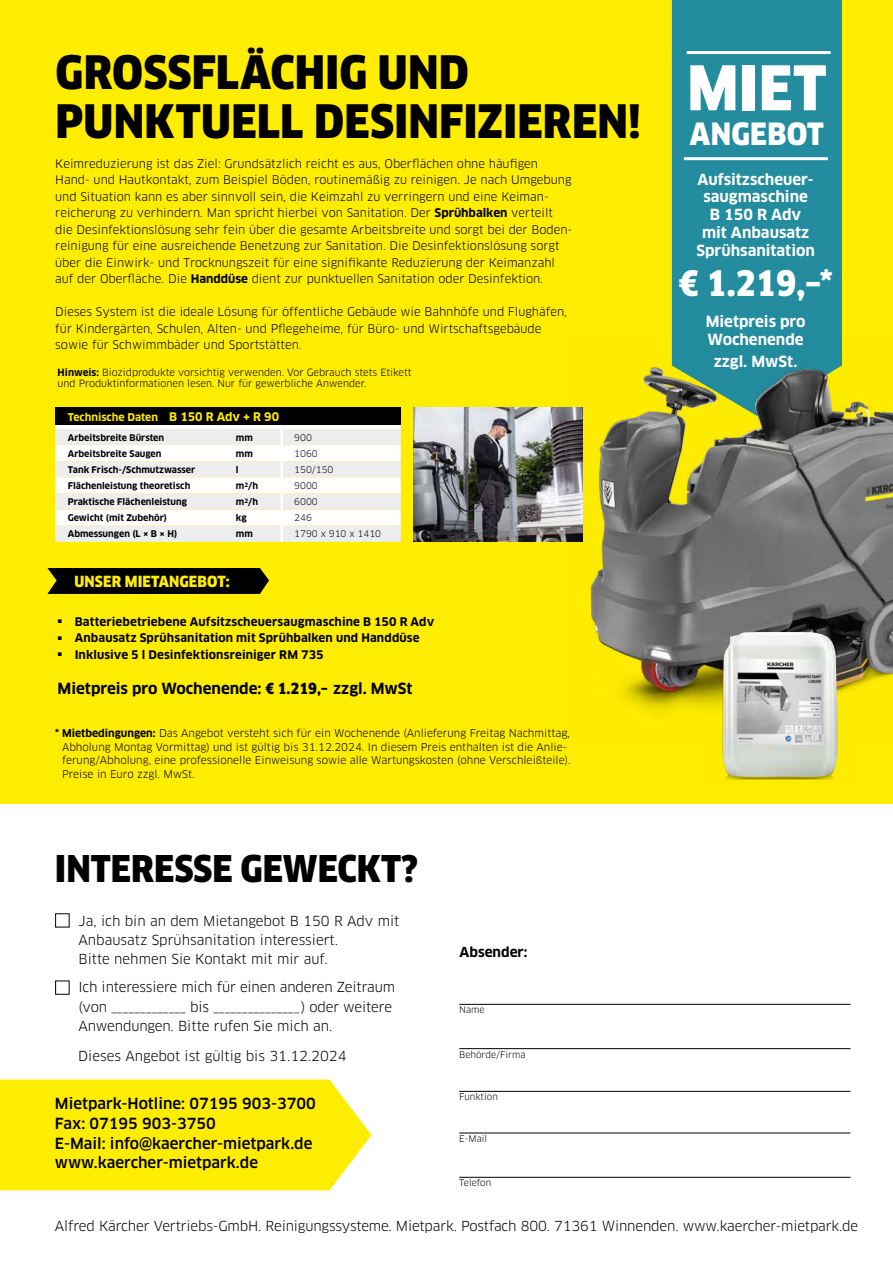
<style>
.page{position:relative;width:893px;height:1263px;background:#fff}
.page>*{position:absolute;margin:0;border:0;box-sizing:border-box;transform-origin:0 0}
.t1{font:900 60px "Clan Pro Narr";color:#fff}
.t2{font:900 45px/49.2px "Clan Pro Narr";letter-spacing:.005em;color:#000}
.t3{font:900 36px "Clan Pro Narr";color:#000}
.t4{font:900 34.5px "Clan Pro Narr";color:#fff}
.t5{font:900 30px "Clan Pro Narr";letter-spacing:.01em;color:#fff}
.t6{font:500 15px/20px "Clan Pro";color:#000}
.t7{font:700 15px/17.7px "Clan Pro";color:#fff;text-align:center}
.t8{font:700 15px "Clan Pro";color:#000}
.t9{font:900 15px "Clan Pro Narr";letter-spacing:.01em;color:#ffed00}
.t10{font:13.5px/19.5px "Clan Pro";letter-spacing:-.01em;color:#000}
.t11{font:700 13.5px "Clan Pro";color:#000}
.t12{font:11.7px/16.5px "Clan Pro";color:#000}
.t13{font:700 11.7px "Clan Pro";letter-spacing:.01em;color:#000}
.t14{font:10.5px/13.5px "Clan Pro";color:#000}
.t15{font:700 10.5px "Clan Pro";color:#ffed00}
.t16{font:9.75px/11.7px "Clan Pro";color:#000}
.t17{font:700 9px "Clan Pro";color:#000}
.t18{font:9px "Clan Pro";color:#000}
.s1{font-weight:700}
.s2{font-size:11.7px}
.s3{font-family:"Clan Pro Narr";font-weight:900}
</style>
<div class="page">
<div style="left:0;top:0;width:893px;height:804px;background:#ffed00"></div>
<div style="left:0;top:1079px;width:371px;height:111px;background:#ffed00"></div>
<div style="left:55px;top:407px;width:346px;height:17px;background:#000"></div>
<svg style="left:55px;top:425px;width:346px;height:117px"></svg>
<hr style="left:55px;top:424px;width:168px;height:1px;background:#000">
<hr style="left:223px;top:424px;width:59px;height:1px;background:#000">
<hr style="left:282px;top:424px;width:119px;height:1px;background:#000">
<hr style="left:280px;top:429px;width:3px;height:16px;background:#fff">
<hr style="left:280px;top:445px;width:3px;height:16px;background:#fff">
<hr style="left:280px;top:461px;width:3px;height:16px;background:#fff">
<hr style="left:280px;top:477px;width:3px;height:16px;background:#fff">
<hr style="left:280px;top:493px;width:3px;height:17px;background:#fff">
<hr style="left:280px;top:510px;width:3px;height:16px;background:#fff">
<hr style="left:280px;top:526px;width:3px;height:16px;background:#fff">
<hr style="left:459px;top:1004px;width:391px;height:1px;background:#000">
<hr style="left:459px;top:1048px;width:391px;height:1px;background:#000">
<hr style="left:459px;top:1132px;width:391px;height:1px;background:#000">
<hr style="left:459px;top:1177px;width:391px;height:1px;background:#000">
<hr style="left:459px;top:1091px;width:391px;height:1px;background:#000">
<img style="left:413px;top:407px;width:153px;height:134px">
<svg style="left:47px;top:568px;width:222px;height:26px"></svg>
<div style="left:672px;top:0;width:170px;height:336px;background:#238c9e"></div>
<hr style="left:687px;top:51px;width:144px;height:3px;background:#fff">
<hr style="left:684px;top:157px;width:144px;height:3px;background:#fff">
<img style="left:566px;top:336px;width:276px;height:377px">
<img style="left:591px;top:369px;width:302px;height:328px">
<img style="left:701px;top:625px;width:159px;height:155px">
<img style="left:723px;top:632px;width:114px;height:145px">
<h2 class="t2" style="left:56px;top:48px;width:587px">GROSSFLÄCHIG UND<br>PUNKTUELL DESINFIZIEREN!</h2>
<p class="t12" style="left:55px;top:155px;width:519px">Keimreduzierung ist das Ziel: Grundsätzlich reicht es aus, Oberflächen ohne häufigen Hand- und Hautkontakt, zum Beispiel Böden, routinemäßig zu reinigen. Je nach Umgebung und Situation kann es aber sinnvoll sein, die Keimzahl zu verringern und eine Keiman&shy;reicherung zu verhindern. Man spricht hierbei von Sanitation. Der <span class="s1">Sprühbalken</span> verteilt die Desinfektionslösung sehr fein über die gesamte Arbeitsbreite und sorgt bei der Boden&shy;reinigung für eine ausreichende Benetzung zur Sanitation. Die Desinfektionslösung sorgt über die Einwirk- und Trocknungszeit für eine signifikante Reduzierung der Keimanzahl auf der Oberfläche. Die <span class="s1">Handdüse</span> dient zur punktuellen Sanitation oder Desinfektion.</p>
<p class="t12" style="left:55px;top:304px;width:513px">Dieses System ist die ideale Lösung für öffentliche Gebäude wie Bahnhöfe und Flughäfen, für Kindergärten, Schulen, Alten- und Pflegeheime, für Büro- und Wirtschaftsgebäude sowie für Schwimmbäder und Sportstätten.</p>
<p class="t16" style="left:58px;top:366px;width:355px"><span class="s1">Hinweis:</span> Biozidprodukte vorsichtig verwenden. Vor Gebrauch stets Etikett und Produktinformationen lesen. Nur für gewerbliche Anwender.</p>
<p class="t15" style="left:68px;top:410px;width:213px">Technische Daten <span class="s2">B 150 R Adv + R 90</span></p>
<p class="t17" style="left:68px;top:432px;width:98px">Arbeitsbreite Bürsten</p>
<p class="t17" style="left:236px;top:432px;width:18px">mm</p>
<p class="t18" style="left:294px;top:432px;width:19px">900</p>
<p class="t17" style="left:68px;top:448px;width:95px">Arbeitsbreite Saugen</p>
<p class="t17" style="left:236px;top:448px;width:18px">mm</p>
<p class="t18" style="left:294px;top:448px;width:25px">1060</p>
<p class="t17" style="left:68px;top:464px;width:129px">Tank Frisch-/Schmutzwasser</p>
<p class="t17" style="left:236px;top:464px;width:4px">l</p>
<p class="t18" style="left:294px;top:464px;width:41px">150/150</p>
<p class="t17" style="left:68px;top:480px;width:124px">Flächenleistung theoretisch</p>
<p class="t17" style="left:236px;top:480px;width:24px">m<sup>2</sup>/h</p>
<p class="t18" style="left:294px;top:480px;width:25px">9000</p>
<p class="t17" style="left:68px;top:496px;width:121px">Praktische Flächenleistung</p>
<p class="t17" style="left:236px;top:496px;width:24px">m<sup>2</sup>/h</p>
<p class="t18" style="left:294px;top:496px;width:25px">6000</p>
<p class="t17" style="left:68px;top:513px;width:101px">Gewicht (mit Zubehör)</p>
<p class="t17" style="left:236px;top:513px;width:12px">kg</p>
<p class="t18" style="left:294px;top:512px;width:19px">246</p>
<p class="t17" style="left:68px;top:529px;width:111px">Abmessungen (L × B × H)</p>
<p class="t17" style="left:236px;top:529px;width:18px">mm</p>
<p class="t18" style="left:294px;top:529px;width:88px">1790 x 910 x 1410</p>
<p class="t9" style="left:74px;top:573px;width:157px">UNSER MIETANGEBOT:</p>
<p class="t13" style="left:58px;top:615px;width:378px"><sup>■</sup> Batteriebetriebene Aufsitzscheuersaugmaschine B 150 R Adv</p>
<p class="t13" style="left:58px;top:631px;width:363px"><sup>■</sup> Anbausatz Sprühsanitation mit Sprühbalken und Handdüse</p>
<p class="t13" style="left:58px;top:648px;width:267px"><sup>■</sup> Inklusive 5 l Desinfektionsreiniger RM 735</p>
<p class="t8" style="left:58px;top:679px;width:356px">Mietpreis pro Wochenende: <span class="s3">€ 1.219,–</span> zzgl. MwSt</p>
<p class="t14" style="left:62px;top:727px;width:510px;text-indent:-7px"><span class="s1">* Mietbedingungen:</span> Das Angebot versteht sich für ein Wochenende (Anlieferung Freitag Nachmittag, Abholung Montag Vormittag) und ist gültig bis 31.12.2024. In diesem Preis enthalten ist die Anlie&shy;ferung/Abholung, eine professionelle Einweisung sowie alle Wartungskosten (ohne Verschleißteile).<br>Preise in Euro zzgl. MwSt.</p>
<h3 class="t3" style="left:55px;top:847px;width:364px">INTERESSE GEWECKT?</h3>
<p class="t10" style="left:78px;top:911px;width:323px">Ja, ich bin an dem Mietangebot B 150 R Adv mit<br>Anbausatz Sprühsanitation interessiert.<br>Bitte nehmen Sie Kontakt mit mir auf.</p>
<p class="t10" style="left:78px;top:978px;width:318px">Ich interessiere mich für einen anderen Zeitraum (von _____________ bis _______________) oder weitere<br>Anwendungen. Bitte rufen Sie mich an.</p>
<p class="t10" style="left:78px;top:1046px;width:270px">Dieses Angebot ist gültig bis 31.12.2024</p>
<p class="t6" style="left:55px;top:1093px;width:262px">Mietpark-Hotline: 07195 903-3700<br>Fax: 07195 903-3750<br>E-Mail: info@kaercher-mietpark.de www.kaercher-mietpark.de</p>
<p class="t11" style="left:460px;top:944px;width:69px">Absender:</p>
<p class="t18" style="left:459px;top:1004px;width:27px">Name</p>
<p class="t18" style="left:459px;top:1049px;width:68px">Behörde/Firma</p>
<p class="t18" style="left:459px;top:1091px;width:40px">Funktion</p>
<p class="t18" style="left:459px;top:1133px;width:30px">E-Mail</p>
<p class="t18" style="left:459px;top:1177px;width:34px">Telefon</p>
<h1 class="t1" style="left:687px;top:53px;width:141px">MIET</h1>
<h3 class="t5" style="left:690px;top:116px;width:136px">ANGEBOT</h3>
<p class="t7" style="left:696px;top:171px;width:120px">Aufsitzscheuer&shy;saugmaschine<br>B 150 R Adv mit Anbausatz<br>Sprühsanitation</p>
<h3 class="t4" style="left:678px;top:263px;width:156px">€ 1.219,–*</h3>
<p class="t7" style="left:706px;top:313px;width:101px;text-align:left">Mietpreis pro<br>Wochenende</p>
<p class="t7" style="left:714px;top:352px;width:85px">zzgl. MwSt.</p>
<p class="t10" style="left:55px;top:1216px;width:805px">Alfred Kärcher Vertriebs-GmbH. Reinigungssysteme. Mietpark. Postfach 800. 71361 Winnenden. www.kaercher-mietpark.de</p>
</div>
